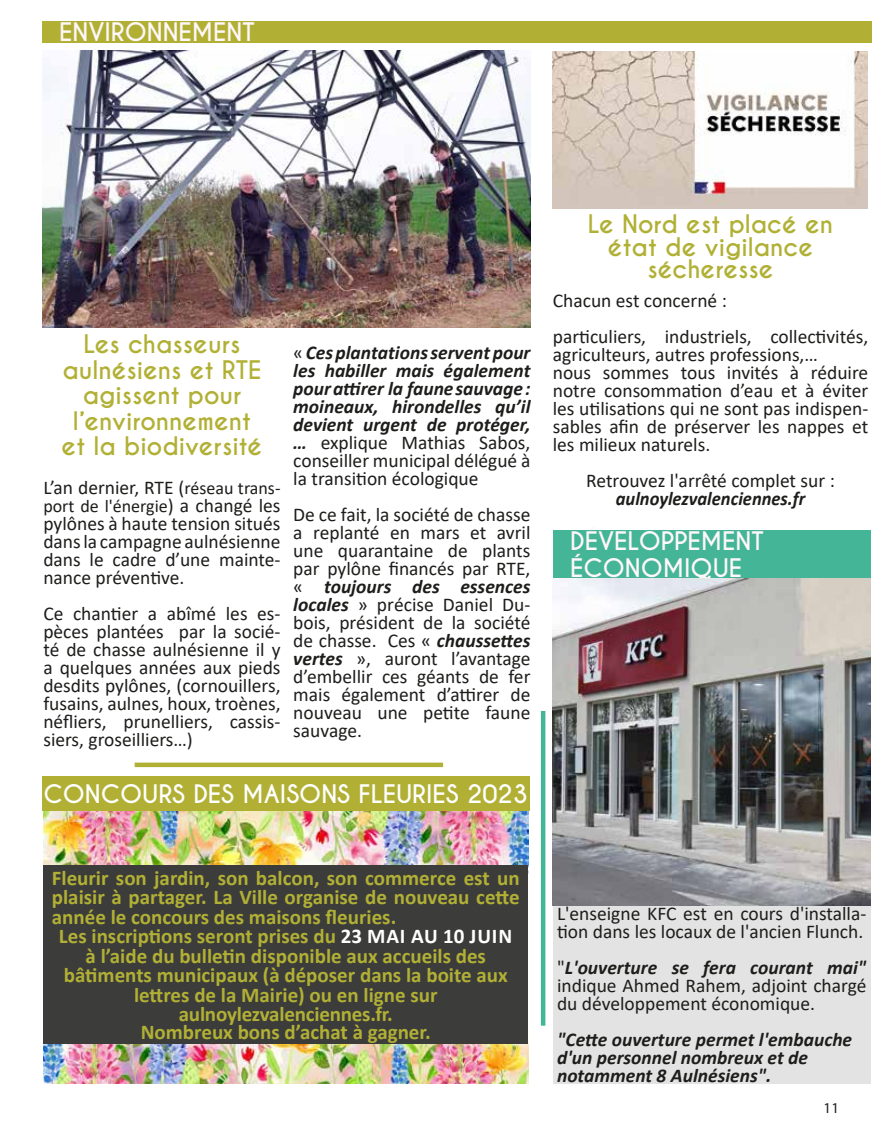
<style>
.page{position:relative;width:893px;height:1127px;background:#fff}
.page>*{position:absolute;margin:0;border:0;box-sizing:border-box;transform-origin:0 0}
.t1{font:700 24px/25.5px "Caviar Dreams";color:#b1b035;text-align:center}
.t2{font:700 24px/22.5px "Caviar Dreams";color:#b0b035;text-align:center}
.t3{font:700 24px/27px "Caviar Dreams";color:#fff7f9}
.t4{font:700 24px "Caviar Dreams";color:#fff}
.t5{font:700 21px "Calibri";color:#b1b035}
.t6{font:19.5px/18px "Calibri";color:#1d1d1b;text-align:justify}
.t7{font:italic 700 19.5px/18px "Calibri";color:#1d1d1b;text-align:justify}
.t8{font:italic 700 19.5px "Calibri";color:#1d1d1b;scale:.95 1}
.t9{font:18px "Calibri";color:#1d1d1b}
.t10{font:15px "Myriad Pro";color:#1d1d1b}
.s1{font-size:18px}
.s2{font-size:19.5px}
.s3{font-weight:400;font-style:normal}
.s4{font-weight:700;font-style:italic}
.s5{color:#fff}
</style>
<div class="page">
<div style="left:42px;top:21px;width:829px;height:22px;background:#b1b035"></div>
<img style="left:42px;top:51px;width:488px;height:276px">
<div style="left:553px;top:905px;width:318px;height:179px;background:#e3e3e3"></div>
<div style="left:553px;top:530px;width:318px;height:49px;background:#45b598"></div>
<img style="left:553px;top:579px;width:318px;height:326px">
<div style="left:135px;top:762px;width:308px;height:5px;background:#b0b035"></div>
<div style="left:42px;top:776px;width:488px;height:35px;background:#b1b035"></div>
<img style="left:43px;top:811px;width:485px;height:272px">
<div style="left:43px;top:865px;width:485px;height:178px;background:#3c3c3b"></div>
<img style="left:553px;top:51px;width:314px;height:157px">
<hr style="left:541px;top:711px;width:4px;height:314px;background:#45b598">
<p class="t3" style="left:59px;top:19px;width:197px">ENVIRONNEMENT</p>
<p class="t1" style="left:62px;top:332px;width:202px">Les chasseurs aulnésiens et RTE agissent pour l’environnement et la biodiversité</p>
<p class="t6" style="left:43px;top:478px;width:239px">L’an dernier, RTE (<span class="s1">réseau trans-</span></p>
<p class="t9" style="left:43px;top:494px;width:239px">port de l'énergie<span class="s2">) a changé les</span></p>
<p class="t6" style="left:43px;top:514px;width:239px">pylônes à haute tension situés dans la campagne aulnésienne dans le cadre d’une mainte&shy;nance préventive.</p>
<p class="t6" style="left:43px;top:604px;width:239px">Ce chantier a abîmé les es&shy;pèces plantées par la socié&shy;té de chasse aulnésienne il y a quelques années aux pieds desdits pylônes, (cornouillers, fusains, aulnes, houx, troènes, néfliers, prunelliers, cassis&shy;siers, groseilliers…)</p>
<p class="t7" style="left:293px;top:342px;width:239px"><span class="s3">«</span>Ces plantations servent pour les habiller mais également pour attirer la faune sauvage: moineaux, hirondelles qu’il devient urgent de protéger, … <span class="s3">explique Mathias Sabos, conseiller municipal délégué à la transition écologique</span></p>
<p class="t6" style="left:293px;top:505px;width:239px">De ce fait, la société de chasse a replanté en mars et avril une quarantaine de plants par pylône financés par RTE, « <span class="s4">toujours des essences locales</span> » précise Daniel Du&shy;bois, président de la société de chasse. Ces « <span class="s4">chaussettes vertes</span> », auront l’avantage d’embellir ces géants de fer mais également d’attirer de nouveau une petite faune sauvage.</p>
<p class="t4" style="left:43px;top:779px;width:486px">CONCOURS DES MAISONS FLEURIES 2023</p>
<p class="t2" style="left:588px;top:214px;width:247px">Le Nord est placé en état de vigilance sécheresse</p>
<p class="t6" style="left:553px;top:282px;width:317px;line-height:36px">Chacun est concerné :<br>particuliers, industriels, collectivités,</p>
<p class="t6" style="left:553px;top:345px;width:317px;text-align:left">agriculteurs, autres professions,…<br>nous sommes tous invités à réduire notre consommation d’eau et à éviter les utilisations qui ne sont pas indispen&shy;sables afin de préserver les nappes et les milieux naturels.</p>
<p class="t6" style="left:586px;top:471px;width:250px">Retrouvez l'arrêté complet sur :</p>
<p class="t8" style="left:616px;top:485px;width:201px">aulnoylezvalenciennes.fr</p>
<p class="t3" style="left:570px;top:528px;width:195px">DÉVELOPPEMENT<br>ÉCONOMIQUE</p>
<p class="t5" style="left:52px;top:863px;width:469px">Fleurir son jardin, son balcon, son commerce est un</p>
<p class="t5" style="left:52px;top:882px;width:469px">plaisir à partager. La Ville organise de nouveau cette</p>
<p class="t5" style="left:52px;top:902px;width:346px">année le concours des maisons fleuries.</p>
<p class="t5" style="left:59px;top:921px;width:455px">Les inscriptions seront prises du <span class="s5">23 MAI AU 10 JUIN</span></p>
<p class="t5" style="left:86px;top:941px;width:402px">à l’aide du bulletin disponible aux accueils des</p>
<p class="t5" style="left:64px;top:960px;width:445px">bâtiments municipaux (à déposer dans la boite aux</p>
<p class="t5" style="left:134px;top:980px;width:305px">lettres de la Mairie) ou en ligne sur</p>
<p class="t5" style="left:179px;top:999px;width:215px">aulnoylezvalenciennes.fr.</p>
<p class="t5" style="left:141px;top:1017px;width:292px">Nombreux bons d’achat à gagner.</p>
<p class="t6" style="left:557px;top:904px;width:311px">L'enseigne KFC est en cours d'installa&shy;tion dans les locaux de l'ancien Flunch.</p>
<p class="t6" style="left:557px;top:958px;width:311px">"<span class="s4">L'ouverture se fera courant mai" </span>indique Ahmed Rahem, adjoint chargé du développement économique.</p>
<p class="t7" style="left:557px;top:1029px;width:297px;text-align:left">"Cette ouverture permet l'embauche d'un personnel nombreux et de notamment 8 Aulnésiens".</p>
<p class="t10" style="left:824px;top:1099px;width:17px">11</p>
</div>
